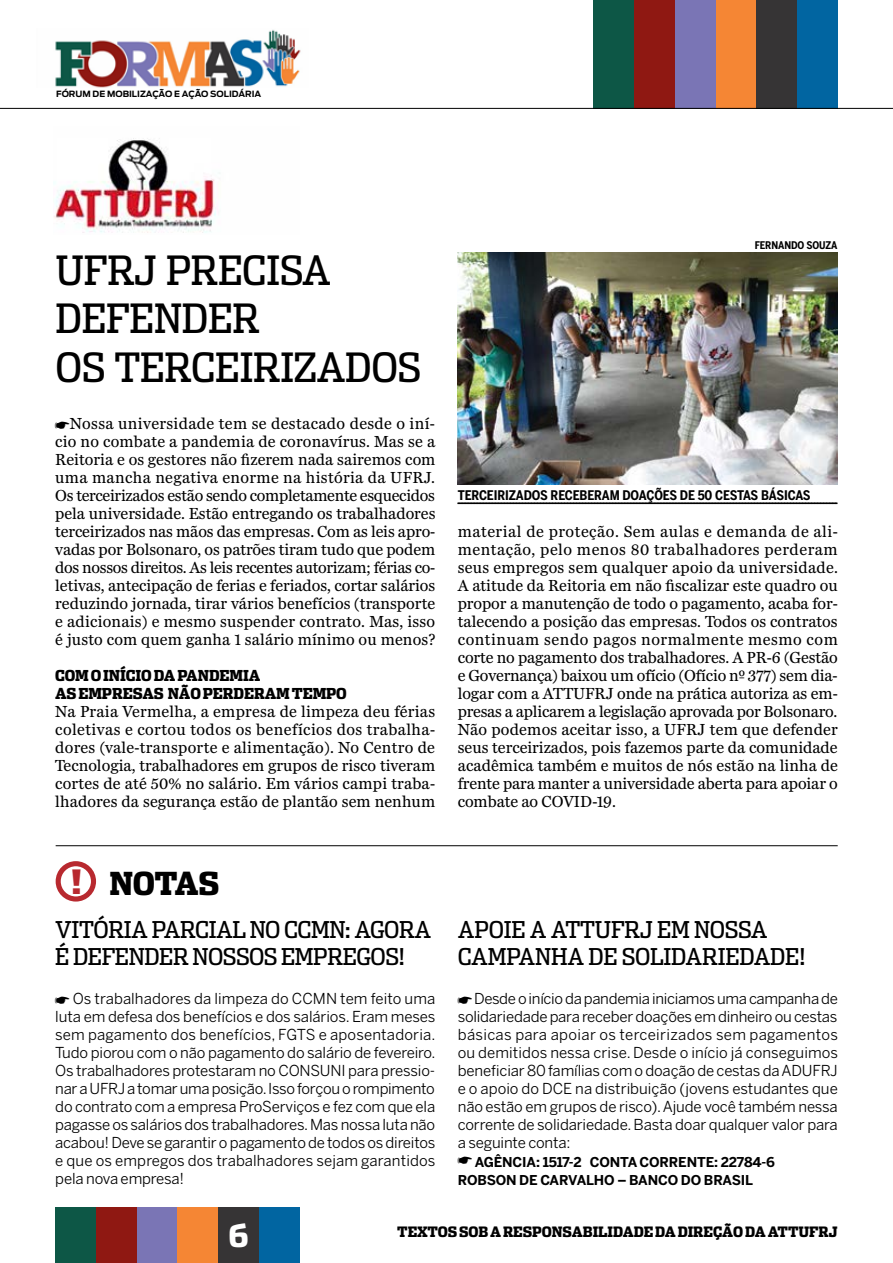
<style>
.page{position:relative;width:893px;height:1263px;background:#fff}
.page>*{position:absolute;margin:0;border:0;box-sizing:border-box;transform-origin:0 0}
.t1{font:40.5px/48.6px "Dispatch Cond";letter-spacing:-.01em;color:#000}
.t2{font:900 31.5px "Dispatch Cond";letter-spacing:-.02em;color:#000}
.t3{font:900 31.5px "Dispatch Cond";color:#fff}
.t4{font:23.25px/27px "Dispatch Cond";letter-spacing:-.02em;color:#000}
.t5{font:16.5px/18px "Miller Daily Two";letter-spacing:.005em;color:#000;text-align:justify}
.t6{font:15px/18px "Benton Sans";letter-spacing:-.01em;color:#000;text-align:justify}
.t7{font:900 15px/18px "Dispatch Cond";letter-spacing:-.01em;color:#000}
.t8{font:900 14.25px "Dispatch Cond";letter-spacing:-.005em;color:#000}
.t9{font:700 13.5px/18px "Benton Sans";letter-spacing:-.01em;color:#000}
.t10{font:700 13.2px "Benton Sans Cond";letter-spacing:-.01em;color:#000}
.t11{font:700 10.5px "Benton Sans Cond";letter-spacing:-.01em;color:#000}
.t12{font:700 8.55px "Antenna";color:#000}
.s1{font-family:"Benton Sans";font-size:33.15px;color:#b8292f}
</style>
<div class="page">
<img style="left:54px;top:138px;width:162px;height:95px">
<div style="left:96px;top:1208px;width:41px;height:55px;background:#8f1812"></div>
<div style="left:55px;top:1208px;width:41px;height:55px;background:#0d5746"></div>
<div style="left:137px;top:1208px;width:41px;height:55px;background:#7a75b5"></div>
<div style="left:178px;top:1208px;width:40px;height:55px;background:#f58634"></div>
<div style="left:218px;top:1208px;width:41px;height:55px;background:#363435"></div>
<div style="left:259px;top:1208px;width:41px;height:55px;background:#0165a1"></div>
<div style="left:634px;top:0;width:41px;height:108px;background:#8f1812"></div>
<div style="left:593px;top:0;width:41px;height:108px;background:#0d5746"></div>
<div style="left:675px;top:0;width:41px;height:108px;background:#7a75b5"></div>
<div style="left:716px;top:0;width:40px;height:108px;background:#f58634"></div>
<div style="left:756px;top:0;width:41px;height:108px;background:#363435"></div>
<div style="left:797px;top:0;width:41px;height:108px;background:#0165a1"></div>
<svg style="left:458px;top:502px;width:379px;height:2px"></svg>
<hr style="left:0;top:108px;width:893px;height:1px;background:#000">
<img style="left:458px;top:252px;width:380px;height:233px">
<div style="left:56px;top:861px;width:40px;height:40px;border:5px solid #b8292f;border-radius:50%"></div>
<hr style="left:56px;top:845px;width:782px;height:1px;background:#000">
<img style="left:55px;top:30px;width:246px;height:58px">
<p class="t12" style="left:56px;top:89px;width:207px">FÓRUM DE MOBILIZAÇÃO E AÇÃO SOLIDÁRIA</p>
<h1 class="t1" style="left:56px;top:245px;width:367px">UFRJ PRECISA<br>DEFENDER<br>OS TERCEIRIZADOS</h1>
<p class="t5" style="left:55px;top:414px;width:382px;text-indent:15px">Nossa universidade tem se destacado desde o iní&shy;cio no combate a pandemia de coronavírus. Mas se a Reitoria e os gestores não fizerem nada sairemos com uma mancha negativa enorme na história da UFRJ.<br>Os terceirizados estão sendo completamente esquecidos pela universidade. Estão entregando os trabalhadores terceirizados nas mãos das empresas. Com as leis apro&shy;vadas por Bolsonaro, os patrões tiram tudo que podem dos nossos direitos. As leis recentes autorizam; férias co&shy;letivas, antecipação de ferias e feriados, cortar salários reduzindo jornada, tirar vários benefícios (transporte e adicionais) e mesmo suspender contrato. Mas, isso é justo com quem ganha 1 salário mínimo ou menos?</p>
<p class="t7" style="left:55px;top:666px;width:293px">COM O INÍCIO DA PANDEMIA<br>AS EMPRESAS NÃO PERDERAM TEMPO</p>
<p class="t5" style="left:55px;top:702px;width:381px">Na Praia Vermelha, a empresa de limpeza deu férias coletivas e cortou todos os benefícios dos trabalha&shy;dores (vale-transporte e alimentação). No Centro de Tecnologia, trabalhadores em grupos de risco tiveram cortes de até 50% no salário. Em vários campi traba&shy;lhadores da segurança estão de plantão sem nenhum</p>
<p class="t11" style="left:755px;top:239px;width:84px">FERNANDO SOUZA</p>
<p class="t10" style="left:458px;top:487px;width:354px">TERCEIRIZADOS RECEBERAM DOAÇÕES DE 50 CESTAS BÁSICAS</p>
<p class="t5" style="left:458px;top:522px;width:382px">material de proteção. Sem aulas e demanda de ali&shy;mentação, pelo menos 80 trabalhadores perderam seus empregos sem qualquer apoio da universidade.<br>A atitude da Reitoria em não fiscalizar este quadro ou propor a manutenção de todo o pagamento, acaba for&shy;talecendo a posição das empresas. Todos os contratos continuam sendo pagos normalmente mesmo com corte no pagamento dos trabalhadores. A PR-6 (Gestão e Governança) baixou um ofício (Ofício nº 377) sem dia&shy;logar com a ATTUFRJ onde na prática autoriza as em&shy;presas a aplicarem a legislação aprovada por Bolsonaro.<br>Não podemos aceitar isso, a UFRJ tem que defender seus terceirizados, pois fazemos parte da comunidade acadêmica também e muitos de nós estão na linha de frente para manter a universidade aberta para apoiar o combate ao COVID-19.</p>
<h2 class="t2" style="left:70px;top:863px;width:151px"><span class="s1">!</span> NOTAS</h2>
<h3 class="t4" style="left:55px;top:916px;width:378px">VITÓRIA PARCIAL NO CCMN: AGORA<br>É DEFENDER NOSSOS EMPREGOS!</h3>
<h3 class="t4" style="left:458px;top:916px;width:350px">APOIE A ATTUFRJ EM NOSSA<br>CAMPANHA DE SOLIDARIEDADE!</h3>
<p class="t6" style="left:55px;top:989px;width:382px;text-indent:18px">Os trabalhadores da limpeza do CCMN tem feito uma luta em defesa dos benefícios e dos salários. Eram meses sem pagamento dos benefícios, FGTS e aposentadoria.<br>Tudo piorou com o não pagamento do salário de fevereiro.<br>Os trabalhadores protestaram no CONSUNI para pressio&shy;nar a UFRJ a tomar uma posição. Isso forçou o rompimento do contrato com a empresa ProServiços e fez com que ela pagasse os salários dos trabalhadores. Mas nossa luta não acabou! Deve se garantir o pagamento de todos os direitos e que os empregos dos trabalhadores sejam garantidos pela nova empresa!</p>
<p class="t6" style="left:458px;top:989px;width:382px;text-indent:16px">Desde o início da pandemia iniciamos uma campanha de solidariedade para receber doações em dinheiro ou cestas básicas para apoiar os terceirizados sem pagamentos ou demitidos nessa crise. Desde o início já conseguimos beneficiar 80 famílias com o doação de cestas da ADUFRJ e o apoio do DCE na distribuição (jovens estudantes que não estão em grupos de risco). Ajude você também nessa corrente de solidariedade. Basta doar qualquer valor para a seguinte conta:</p>
<p class="t9" style="left:458px;top:1153px;width:319px;text-indent:17px">AGÊNCIA: 1517-2 CONTA CORRENTE: 22784-6<br>ROBSON DE CARVALHO – BANCO DO BRASIL</p>
<h2 class="t3" style="left:229px;top:1215px;width:21px">6</h2>
<p class="t8" style="left:397px;top:1223px;width:442px">TEXTOS SOB A RESPONSABILIDADE DA DIREÇÃO DA ATTUFRJ</p>
</div>
